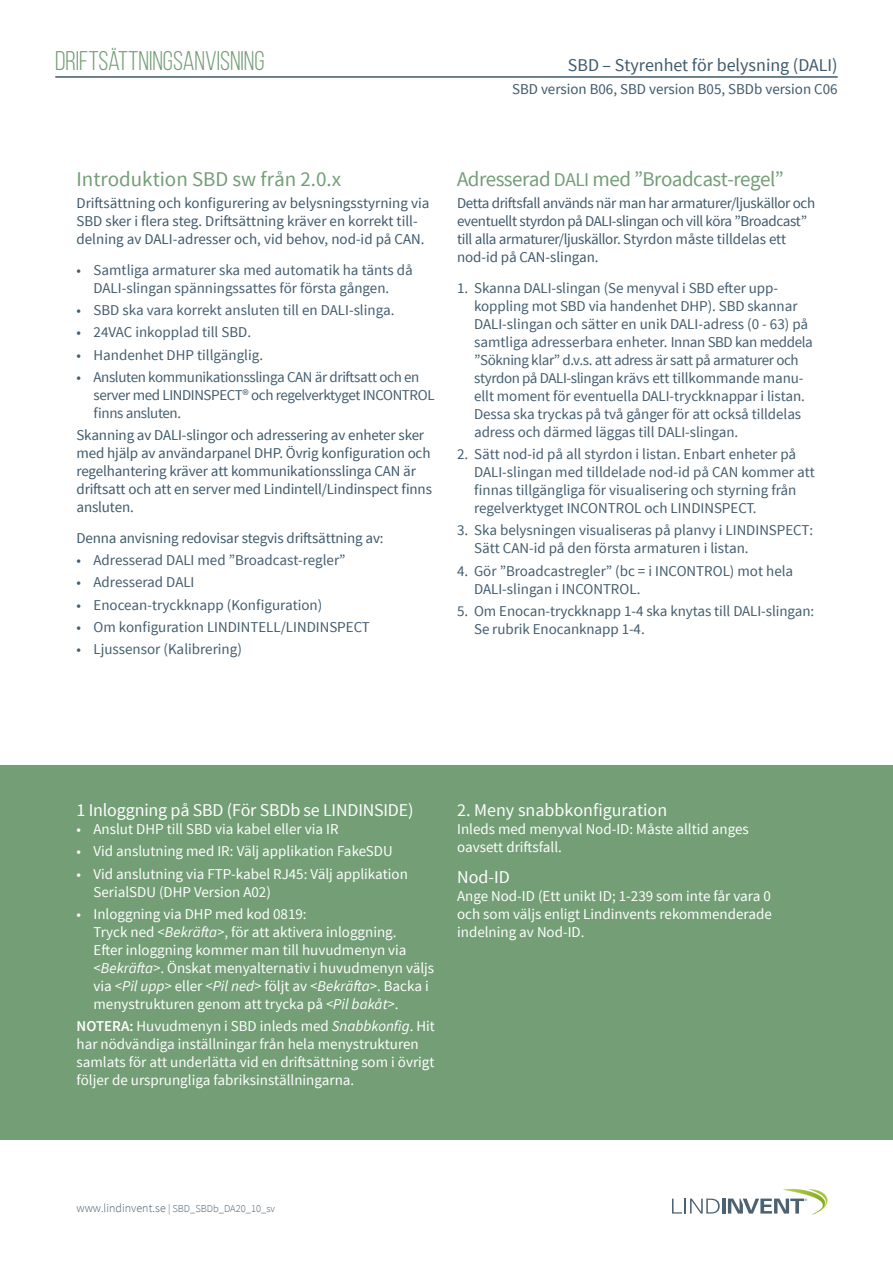
<style>
.page{position:relative;width:893px;height:1263px;background:#fff}
.page>*{position:absolute;margin:0;border:0;box-sizing:border-box;transform-origin:0 0}
.t1{font:27px "Bebas Neue";color:#739e76}
.Rubrik_1{font:21px "Source Sans Pro";letter-spacing:-.025em;color:#739e76}
.Rubrik_1-2{font:21px "Source Sans Pro";color:#739e76}
.Rubrik_2{font:18px "Source Sans Pro";letter-spacing:-.01em;color:#fff}
.t2{font:18px "Source Sans Pro";color:#3f596b}
.t3{font:15px/18px "Source Sans Pro";letter-spacing:-.005em;color:#445d6f}
.Brödtext{font:15px/18px "Source Sans Pro";color:#fff}
.Brödtext-2{font:15px/18px "Source Sans Pro";letter-spacing:-.01em;color:#3f596b}
.t4{font:15px/18px "Source Sans Pro";letter-spacing:-.025em;color:#445d6f}
.t5{font:300 10.5px "Source Sans Pro";color:#445d6f}
.t6{font:300 6.15px "Source Sans Pro";color:#4d6172}
.s1{font-size:19.5px}
.s2{font-style:italic}
.s3{font-weight:600}
.s4{font-size:12px;color:#3f596b}
.s5{color:#3f596b}
</style>
<div class="page">
<svg style="left:672px;top:1198px;width:48px;height:15px"></svg>
<hr style="left:722px;top:1198px;width:3px;height:15px;background:#4c6172">
<svg style="left:728px;top:1189px;width:100px;height:26px"></svg>
<hr style="left:55px;top:76px;width:783px;height:2px;background:#3f596b">
<div style="left:0;top:765px;width:893px;height:375px;background:#739e76"></div>
<h1 class="t1" style="left:55px;top:46px;width:211px">DRIFTSÄTTNINGSANVISNING</h1>
<p class="t2" style="left:568px;top:54px;width:271px">SBD – Styrenhet för belysning (DALI)</p>
<p class="Brödtext-2" style="left:512px;top:80px;width:327px">SBD version B06, SBD version B05, SBDb version C06</p>
<p class="Rubrik_1-2" style="left:77px;top:166px;width:266px">Introduktion SBD sw från 2.0.x</p>
<p class="Brödtext-2" style="left:77px;top:194px;width:354px">Driftsättning och konfigurering av belysningsstyrning via<br>SBD sker i flera steg. Driftsättning kräver en korrekt till&shy;delning av DALI-adresser och, vid behov, nod-id på CAN.</p>
<p class="t3" style="left:77px;top:261px;width:338px;text-align:center">• Samtliga armaturer ska med automatik ha tänts då<br>DALI-slingan spänningssattes för första gången.</p>
<p class="t3" style="left:77px;top:301px;width:319px">• SBD ska vara korrekt ansluten till en DALI-slinga.</p>
<p class="t3" style="left:77px;top:324px;width:176px">• 24VAC inkopplad till SBD.</p>
<p class="t3" style="left:77px;top:346px;width:188px">• Handenhet DHP tillgänglig.</p>
<p class="t4" style="left:94px;top:368px;width:342px;text-indent:-17px">• Ansluten kommunikationsslinga CAN är driftsatt och en server med LINDINSPECT® och regelverktyget INCONTROL finns ansluten.</p>
<p class="Brödtext-2" style="left:77px;top:426px;width:357px">Skanning av DALI-slingor och adressering av enheter sker med hjälp av användarpanel DHP. Övrig konfiguration och regelhantering kräver att kommunikationsslinga CAN är driftsatt och att en server med Lindintell/Lindinspect finns ansluten.</p>
<p class="Brödtext-2" style="left:77px;top:529px;width:309px">Denna anvisning redovisar stegvis driftsättning av:</p>
<p class="t3" style="left:77px;top:551px;width:270px">• Adresserad DALI med ”Broadcast-regler”</p>
<p class="t3" style="left:77px;top:574px;width:119px">• Adresserad DALI</p>
<p class="t3" style="left:77px;top:596px;width:247px">• Enocean-tryckknapp (Konfiguration)</p>
<p class="t3" style="left:77px;top:618px;width:295px">• Om konfiguration LINDINTELL/LINDINSPECT</p>
<p class="t3" style="left:77px;top:640px;width:167px">• Ljussensor (Kalibrering)</p>
<p class="Rubrik_1" style="left:457px;top:166px;width:328px">Adresserad <span class="s1">DALI</span> med ”Broadcast-regel”</p>
<p class="Brödtext-2" style="left:457px;top:194px;width:360px">Detta driftsfall används när man har armaturer/ljuskällor och eventuellt styrdon på DALI-slingan och vill köra ”Broadcast” till alla armaturer/ljuskällor. Styrdon måste tilldelas ett nod-id på CAN-slingan.</p>
<p class="t3" style="left:474px;top:279px;width:340px;text-indent:-17px">1. Skanna DALI-slingan (Se menyval i SBD efter upp&shy;koppling mot SBD via handenhet DHP). SBD skannar DALI-slingan och sätter en unik DALI-adress (0 - 63) på samtliga adresserbara enheter. Innan SBD kan meddela ”Sökning klar” d.v.s. att adress är satt på armaturer och styrdon på DALI-slingan krävs ett tillkommande manu&shy;ellt moment för eventuella DALI-tryckknappar i listan.<br>Dessa ska tryckas på två gånger för att också tilldelas adress och därmed läggas till DALI-slingan.</p>
<p class="t3" style="left:474px;top:445px;width:342px;text-indent:-17px">2. Sätt nod-id på all styrdon i listan. Enbart enheter på DALI-slingan med tilldelade nod-id på CAN kommer att finnas tillgängliga för visualisering och styrning från regelverktyget INCONTROL och LINDINSPECT.</p>
<p class="t3" style="left:474px;top:522px;width:341px;text-indent:-17px">3. Ska belysningen visualiseras på planvy i LINDINSPECT:<br>Sätt CAN-id på den första armaturen i listan.</p>
<p class="t3" style="left:474px;top:562px;width:321px;text-indent:-17px">4. Gör ”Broadcastregler” (bc = i INCONTROL) mot hela<br>DALI-slingan i INCONTROL.</p>
<p class="t3" style="left:474px;top:602px;width:342px;text-indent:-17px">5. Om Enocan-tryckknapp 1-4 ska knytas till DALI-slingan:<br>Se rubrik Enocanknapp 1-4.</p>
<p class="Rubrik_2" style="left:77px;top:799px;width:338px">1 Inloggning på SBD (För SBDb se LINDINSIDE)</p>
<p class="Brödtext" style="left:77px;top:820px;width:264px">• Anslut DHP till SBD via kabel eller via IR</p>
<p class="Brödtext" style="left:77px;top:843px;width:318px">• Vid anslutning med IR: Välj applikation FakeSDU</p>
<p class="Brödtext" style="left:94px;top:865px;width:316px;text-indent:-17px">• Vid anslutning via FTP-kabel RJ45: Välj applikation<br>SerialSDU (DHP Version A02)</p>
<p class="Brödtext" style="left:94px;top:905px;width:342px;text-indent:-17px">• Inloggning via DHP med kod 0819:<br>Tryck ned <span class="s2">&lt;Bekräfta&gt;</span>, för att aktivera inloggning.<br>Efter inloggning kommer man till huvudmenyn via <span class="s2">&lt;Bekräfta&gt;</span>. Önskat menyalternativ i huvudmenyn väljs via <span class="s2">&lt;Pil upp&gt;</span> eller <span class="s2">&lt;Pil ned&gt;</span> följt av <span class="s2">&lt;Bekräfta&gt;</span>. Backa i menystrukturen genom att trycka på <span class="s2">&lt;Pil bakåt&gt;</span>.</p>
<p class="Brödtext" style="left:77px;top:1017px;width:360px"><span class="s3">NOTERA:</span> Huvudmenyn i SBD inleds med <span class="s2">Snabbkonfig</span>. Hit har nödvändiga inställningar från hela menystrukturen samlats för att underlätta vid en driftsättning som i övrigt följer de ursprungliga fabriksinställningarna.</p>
<p class="Rubrik_2" style="left:457px;top:799px;width:212px">2. Meny snabbkonfiguration</p>
<p class="Brödtext" style="left:457px;top:820px;width:293px">Inleds med menyval Nod-ID: Måste alltid anges oavsett driftsfall.</p>
<p class="Rubrik_2" style="left:457px;top:866px;width:54px">Nod-ID</p>
<p class="Brödtext" style="left:457px;top:887px;width:316px;text-align:justify">Ange Nod-ID (Ett unikt ID; 1-239 som inte får vara 0 och som väljs enligt Lindinvents rekommenderade indelning av Nod-ID.</p>
<p class="t5" style="left:77px;top:1202px;width:200px"><span class="s4">www.lindinvent.se</span> <span class="s5">|</span> SBD_SBDb_DA20_10_sv</p>
<p class="t6" style="left:805px;top:1197px;width:4px">®</p>
</div>
